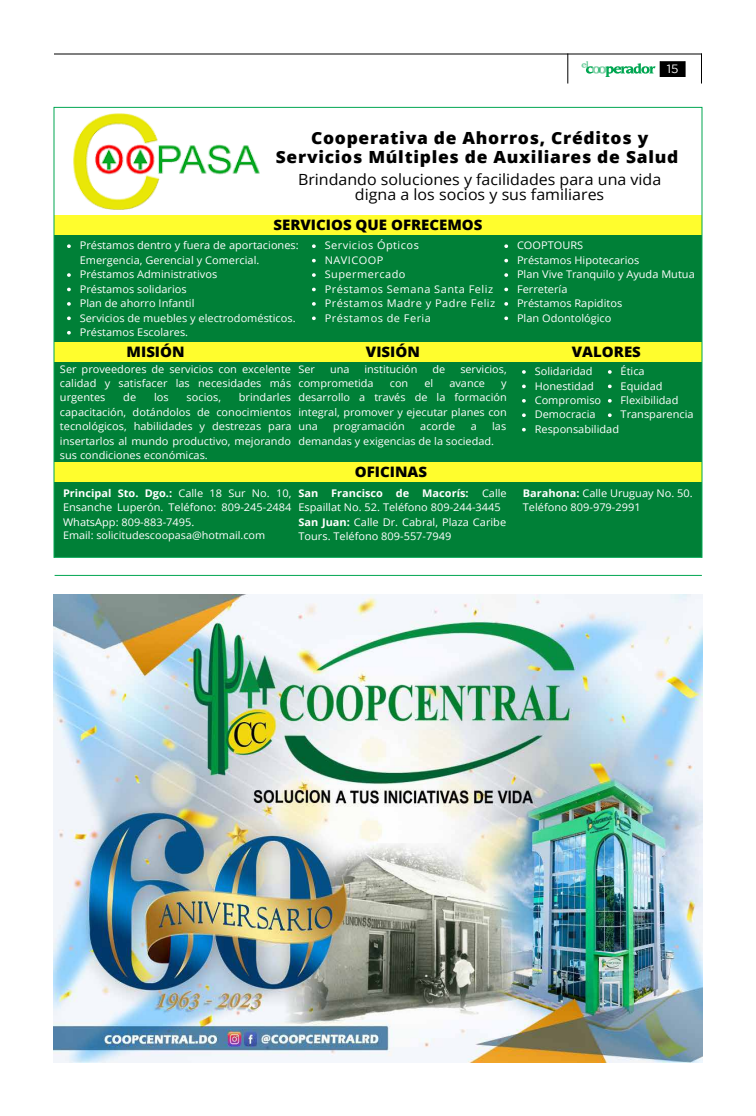
<style>
.page{position:relative;width:756px;height:1116px;background:#fff}
.page>*{position:absolute;margin:0;border:0;box-sizing:border-box;transform-origin:0 0}
.t1{font:800 16.7px/18.7px "Open Sans";letter-spacing:.04em;color:#000;text-align:center;scale:1.04 1}
.t2{font:15.4px/15.9px "Open Sans";color:#000;text-align:center;scale:1.04 1}
.t3{font:800 14.4px "Open Sans";color:#000;scale:1.04 1}
.t4{font:12px "Gotham";color:#fff}
.t5{font:10.6px/14.4px "Open Sans";color:#fff;scale:1.04 1}
.t6{font:10.6px/14.4px "Open Sans";letter-spacing:.04em;color:#fff;scale:1.04 1}
.t7{font:700 10.6px "Open Sans";color:#fff;scale:1.04 1}
.t8{font:10.5px/14.4px "Open Sans";color:#fff;text-align:justify;scale:1.04 1}
.t9{font:10.4px "Open Sans";color:#fff;scale:1.04 1}
.s1{font-weight:700}
</style>
<div class="page">
<hr style="left:54px;top:54px;width:648px;height:1px;background:#000">
<svg style="left:581px;top:61px;width:75px;height:16px"></svg>
<div style="left:660px;top:62px;width:25px;height:14px;background:#000"></div>
<div style="left:660px;top:61px;width:26px;height:16px;border:1px solid #000"></div>
<hr style="left:701px;top:54px;width:1px;height:30px;background:#000">
<hr style="left:567px;top:54px;width:1px;height:30px;background:#000">
<hr style="left:55px;top:575px;width:647px;height:1px;background:#00a651">
<img style="left:54px;top:594px;width:648px;height:468px">
<div style="left:54px;top:215px;width:648px;height:342px;background:#008037"></div>
<div style="left:54px;top:215px;width:648px;height:20px;background:#fffd2d"></div>
<svg style="left:67px;top:244px;width:4px;height:4px"></svg>
<svg style="left:67px;top:273px;width:4px;height:4px"></svg>
<svg style="left:67px;top:288px;width:4px;height:3px"></svg>
<svg style="left:67px;top:302px;width:4px;height:4px"></svg>
<svg style="left:67px;top:317px;width:4px;height:3px"></svg>
<svg style="left:67px;top:331px;width:4px;height:4px"></svg>
<img style="left:73px;top:113px;width:187px;height:97px">
<svg style="left:504px;top:244px;width:4px;height:4px"></svg>
<svg style="left:504px;top:259px;width:4px;height:3px"></svg>
<svg style="left:504px;top:273px;width:4px;height:4px"></svg>
<svg style="left:504px;top:288px;width:4px;height:3px"></svg>
<svg style="left:504px;top:302px;width:4px;height:4px"></svg>
<svg style="left:504px;top:317px;width:4px;height:3px"></svg>
<svg style="left:312px;top:244px;width:4px;height:4px"></svg>
<svg style="left:312px;top:259px;width:4px;height:3px"></svg>
<svg style="left:312px;top:273px;width:4px;height:4px"></svg>
<svg style="left:312px;top:288px;width:4px;height:3px"></svg>
<svg style="left:312px;top:302px;width:4px;height:4px"></svg>
<svg style="left:312px;top:317px;width:4px;height:3px"></svg>
<div style="left:54px;top:342px;width:648px;height:20px;background:#fffd2d"></div>
<svg style="left:522px;top:370px;width:4px;height:4px"></svg>
<svg style="left:522px;top:385px;width:4px;height:3px"></svg>
<svg style="left:522px;top:399px;width:4px;height:4px"></svg>
<svg style="left:522px;top:413px;width:4px;height:4px"></svg>
<svg style="left:522px;top:428px;width:4px;height:3px"></svg>
<svg style="left:608px;top:370px;width:4px;height:4px"></svg>
<svg style="left:608px;top:385px;width:4px;height:3px"></svg>
<svg style="left:608px;top:399px;width:4px;height:4px"></svg>
<svg style="left:608px;top:413px;width:4px;height:4px"></svg>
<div style="left:54px;top:462px;width:648px;height:20px;background:#fffd2d"></div>
<p class="t4" style="left:667px;top:62px;width:13px">15</p>
<h1 class="t1" style="left:276px;top:128px;width:388px">Cooperativa de Ahorros, Créditos y<br>Servicios Múltiples de Auxiliares de Salud</h1>
<h2 class="t2" style="left:298px;top:171px;width:351px">Brindando soluciones y facilidades para una vida digna a los socios y sus familiares</h2>
<h3 class="t3" style="left:273px;top:214px;width:203px">SERVICIOS QUE OFRECEMOS</h3>
<p class="t5" style="left:80px;top:238px;width:212px">Préstamos dentro y fuera de aportaciones:<br>Emergencia, Gerencial y Comercial.<br>Préstamos Administrativos<br>Préstamos solidarios<br>Plan de ahorro Infantil<br>Servicios de muebles y electrodomésticos.<br>Préstamos Escolares.</p>
<p class="t5" style="left:517px;top:238px;width:172px">COOPTOURS<br>Préstamos Hipotecarios<br>Plan Vive Tranquilo y Ayuda Mutua<br>Ferretería<br>Préstamos Rapiditos<br>Plan Odontológico</p>
<p class="t6" style="left:325px;top:238px;width:166px">Servicios Ópticos<br>NAVICOOP<br>Supermercado<br>Préstamos Semana Santa Feliz<br>Préstamos Madre y Padre Feliz<br>Préstamos de Feria</p>
<h3 class="t3" style="left:127px;top:341px;width:57px">MISIÓN</h3>
<h3 class="t3" style="left:366px;top:341px;width:53px">VISIÓN</h3>
<h3 class="t3" style="left:572px;top:341px;width:68px">VALORES</h3>
<p class="t5" style="left:60px;top:361px;width:224px;text-align:justify">Ser proveedores de servicios con excelente calidad y satisfacer las necesidades más urgentes</p>
<p class="t8" style="left:299px;top:361px;width:17px">Ser</p>
<p class="t8" style="left:330px;top:361px;width:20px">una</p>
<p class="t8" style="left:365px;top:361px;width:52px">institución</p>
<p class="t8" style="left:433px;top:361px;width:14px">de</p>
<p class="t8" style="left:460px;top:361px;width:46px">servicios,</p>
<p class="t8" style="left:298px;top:376px;width:74px">comprometida</p>
<p class="t8" style="left:390px;top:376px;width:19px">con</p>
<p class="t8" style="left:424px;top:376px;width:10px">el</p>
<p class="t8" style="left:449px;top:376px;width:36px">avance</p>
<p class="t5" style="left:535px;top:364px;width:83px">Solidaridad<br>Honestidad<br>Compromiso<br>Democracia<br>Responsabilidad</p>
<p class="t5" style="left:621px;top:364px;width:72px">Ética<br>Equidad<br>Flexibilidad<br>Transparencia</p>
<p class="t8" style="left:298px;top:376px;width:202px;text-indent:203px">y desarrollo a través de la formación integral, promover y ejecutar planes con una</p>
<p class="t5" style="left:60px;top:390px;width:224px;text-align:justify;text-indent:179px">brindarles capacitación, dotándolos de conocimientos tecnológicos, habilidades y destrezas para insertarlos al mundo productivo, mejorando sus condiciones económicas.</p>
<p class="t5" style="left:123px;top:390px;width:14px">de</p>
<p class="t5" style="left:154px;top:390px;width:16px">los</p>
<p class="t5" style="left:187px;top:390px;width:35px">socios,</p>
<p class="t8" style="left:333px;top:419px;width:70px">programación</p>
<p class="t8" style="left:420px;top:419px;width:35px">acorde</p>
<p class="t8" style="left:471px;top:419px;width:7px">a</p>
<p class="t8" style="left:298px;top:419px;width:201px;text-indent:194px">las demandas y exigencias de la sociedad.</p>
<h3 class="t3" style="left:355px;top:461px;width:71px">OFICINAS</h3>
<p class="t7" style="left:299px;top:486px;width:165px">San Francisco de Macorís:</p>
<p class="t5" style="left:299px;top:486px;width:202px;text-indent:184px">Calle<br>Espaillat No. 52. Teléfono 809-244-3445<br><span class="s1">San Juan:</span> Calle Dr. Cabral, Plaza Caribe<br>Tours. Teléfono 809-557-7949</p>
<p class="t5" style="left:523px;top:486px;width:165px"><span class="s1">Barahona:</span> Calle Uruguay No. 50.<br>Teléfono 809-979-2991</p>
<p class="t5" style="left:63px;top:486px;width:221px;text-align:justify"><span class="s1">Principal Sto. Dgo.:</span> Calle 18 Sur No. 10, Ensanche Luperón. Teléfono: 809-245-2484<br>WhatsApp: 809-883-7495.</p>
<p class="t9" style="left:63px;top:529px;width:196px">Email: solicitudescoopasa@hotmail.com</p>
</div>
